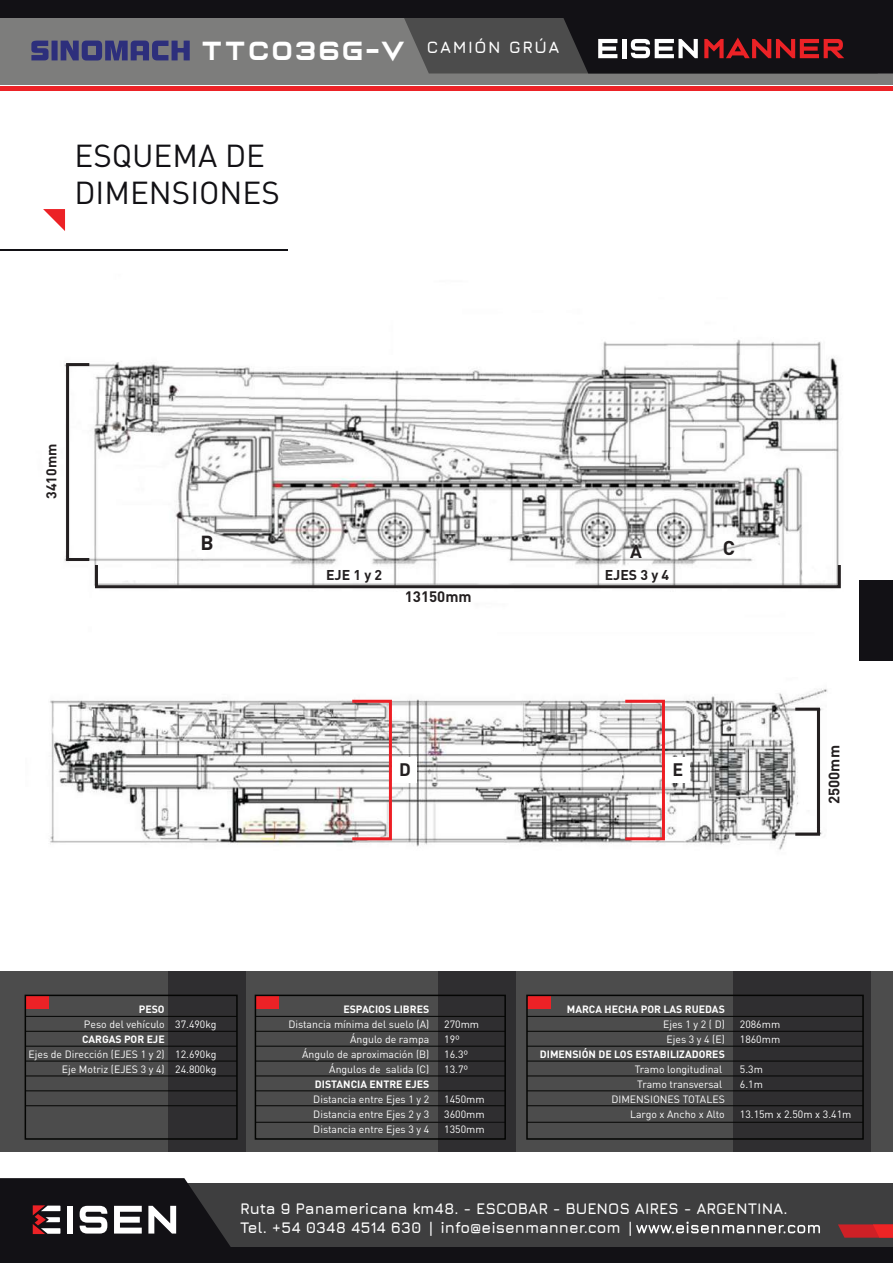
<style>
.page{position:relative;width:893px;height:1263px;background:#fff}
.page>*{position:absolute;margin:0;border:0;box-sizing:border-box;transform-origin:0 0}
.t1{font:31.35px/37.7px "DIN Pro";color:#121115}
.t2{font:700 20.1px "DIN Pro";color:#231f20}
.t3{font:700 19.8px "DIN Pro";color:#231f20}
.t4{font:700 18.45px "DIN Pro";color:#231f20}
.t5{font:700 17.85px "DIN Pro";color:#231f20}
.t6{font:700 16.5px "Jura";letter-spacing:.1em;color:#fff}
.t7{font:700 15.3px/19.4px "Jura";color:#fff}
.t8{font:700 15px "DIN Pro";color:#231f20}
.t9{font:700 14.1px "DIN Pro";color:#231f20}
.t10{font:10.5px/15px "DIN Pro";color:#fff}
.t11{font:700 10.5px "DIN Pro";color:#fff}
.s1{font-family:"Casanova Scotia";font-weight:400;font-size:26.55px}
.s2{font-family:"Century Gothic"}
</style>
<div class="page">
<img style="left:50px;top:689px;width:778px;height:161px">
<img style="left:64px;top:249px;width:810px;height:340px">
<div style="left:188px;top:1183px;width:705px;height:69px;background:#3e3e3f"></div>
<div style="left:0;top:1247px;width:893px;height:16px;background:#121115"></div>
<svg style="left:0;top:1178px;width:231px;height:69px"></svg>
<svg style="left:838px;top:1224px;width:55px;height:14px"></svg>
<svg style="left:636px;top:1221px;width:184px;height:12px"></svg>
<div style="left:0;top:0;width:893px;height:85px;background:#7d7d7c"></div>
<div style="left:0;top:86px;width:893px;height:5px;background:#ec2226"></div>
<div style="left:0;top:0;width:840px;height:18px;background:#121115"></div>
<svg style="left:404px;top:0;width:489px;height:73px"></svg>
<svg style="left:31px;top:41px;width:159px;height:20px"></svg>
<svg style="left:43px;top:209px;width:22px;height:22px"></svg>
<hr style="left:0;top:249px;width:287px;height:2px;background:#121115">
<div style="left:0;top:971px;width:893px;height:181px;background:#4c4c4c"></div>
<div style="left:733px;top:971px;width:138px;height:181px;background:#2f2e30"></div>
<hr style="left:527px;top:1016px;width:336px;height:1px;background:#040503">
<hr style="left:527px;top:1031px;width:336px;height:1px;background:#040503">
<hr style="left:527px;top:1046px;width:336px;height:1px;background:#040503">
<hr style="left:527px;top:1061px;width:336px;height:1px;background:#040503">
<hr style="left:527px;top:1076px;width:336px;height:1px;background:#040503">
<hr style="left:527px;top:1090px;width:336px;height:1px;background:#040503">
<hr style="left:527px;top:1105px;width:336px;height:1px;background:#040503">
<hr style="left:527px;top:1122px;width:336px;height:1px;background:#040503">
<hr style="left:255px;top:1122px;width:250px;height:1px;background:#040503">
<div style="left:438px;top:971px;width:77px;height:181px;background:#2f2e30"></div>
<hr style="left:255px;top:1016px;width:250px;height:1px;background:#040503">
<hr style="left:255px;top:1031px;width:250px;height:1px;background:#040503">
<hr style="left:255px;top:1046px;width:250px;height:1px;background:#040503">
<hr style="left:255px;top:1061px;width:250px;height:1px;background:#040503">
<hr style="left:255px;top:1076px;width:250px;height:1px;background:#040503">
<hr style="left:255px;top:1090px;width:250px;height:1px;background:#040503">
<hr style="left:255px;top:1105px;width:250px;height:1px;background:#040503">
<div style="left:169px;top:971px;width:77px;height:181px;background:#2f2e30"></div>
<hr style="left:25px;top:1016px;width:212px;height:1px;background:#040503">
<hr style="left:25px;top:1031px;width:212px;height:1px;background:#040503">
<hr style="left:25px;top:1046px;width:212px;height:1px;background:#040503">
<hr style="left:25px;top:1061px;width:212px;height:1px;background:#040503">
<hr style="left:25px;top:1076px;width:212px;height:1px;background:#040503">
<hr style="left:25px;top:1090px;width:212px;height:1px;background:#040503">
<hr style="left:25px;top:1105px;width:212px;height:1px;background:#040503">
<div style="left:527px;top:995px;width:23px;height:14px;background:#ec2226"></div>
<div style="left:255px;top:995px;width:23px;height:14px;background:#ec2226"></div>
<div style="left:25px;top:995px;width:23px;height:14px;background:#ec2226"></div>
<div style="left:526px;top:995px;width:338px;height:145px;border:2px solid #040503"></div>
<div style="left:255px;top:995px;width:251px;height:145px;border:2px solid #040503"></div>
<div style="left:25px;top:995px;width:213px;height:145px;border:2px solid #040503"></div>
<div style="left:859px;top:581px;width:34px;height:80px;background:#121115"></div>
<div style="left:66px;top:363px;width:25px;height:198px;border:3px solid #231f20"></div>
<div style="left:794px;top:708px;width:26px;height:128px;border:3px solid #231f20"></div>
<div style="left:624px;top:700px;width:41px;height:140px;border:3px solid #ee1e24"></div>
<div style="left:95px;top:563px;width:746px;height:25px;border:3px solid #231f20"></div>
<div style="left:666px;top:757px;width:24px;height:25px;background:#fff"></div>
<div style="left:351px;top:700px;width:41px;height:140px;border:3px solid #ee1e24"></div>
<div style="left:393px;top:757px;width:24px;height:25px;background:#fff"></div>
<h3 class="t6" style="left:203px;top:35px;width:358px"><span class="s1">ttc036G-v</span> CAMIÓN GRÚA</h3>
<h1 class="t1" style="left:75px;top:135px;width:207px">ESQUEMA DE<br>DIMENSIONES</h1>
<h3 class="t9" style="left:42px;top:499px;width:57px;rotate:-90deg">3410mm</h3>
<h2 class="t2" style="left:201px;top:529px;width:15px">B</h2>
<h3 class="t4" style="left:630px;top:539px;width:13px">A</h3>
<h3 class="t9" style="left:326px;top:566px;width:58px">EJE 1 y 2</h3>
<h3 class="t9" style="left:605px;top:566px;width:66px">EJES 3 y 4</h3>
<h3 class="t8" style="left:405px;top:587px;width:69px">13150mm</h3>
<h3 class="t3" style="left:723px;top:535px;width:14px">C</h3>
<h3 class="t5" style="left:399px;top:758px;width:13px">D</h3>
<h3 class="t5" style="left:672px;top:758px;width:12px">E</h3>
<h3 class="t8" style="left:824px;top:804px;width:60px;rotate:-90deg">2500mm</h3>
<p class="t11" style="left:139px;top:1002px;width:27px">PESO</p>
<p class="t10" style="left:84px;top:1016px;width:82px">Peso del vehículo</p>
<p class="t11" style="left:82px;top:1032px;width:84px">CARGAS POR EJE</p>
<p class="t10" style="left:29px;top:1046px;width:138px;text-align:right">Ejes de Dirección (EJES 1 y 2)<br>Eje Motriz (EJES 3 y 4)</p>
<p class="t10" style="left:175px;top:1016px;width:43px">37.490kg</p>
<p class="t10" style="left:175px;top:1046px;width:43px">12.690kg<br>24.800kg</p>
<p class="t11" style="left:343px;top:1002px;width:87px">ESPACIOS LIBRES</p>
<p class="t10" style="left:288px;top:1016px;width:142px;text-align:right">Distancia mínima del suelo (A)<br>Ángulo de rampa<br>Ángulo de aproximación (B)<br>Ángulos de salida (C)</p>
<p class="t11" style="left:315px;top:1077px;width:116px">DISTANCIA ENTRE EJES</p>
<p class="t10" style="left:313px;top:1091px;width:118px;text-align:justify">Distancia entre Ejes 1 y 2<br>Distancia entre Ejes 2 y 3<br>Distancia entre Ejes 3 y 4</p>
<p class="t10" style="left:444px;top:1016px;width:36px">270mm<br>19º<br>16.3º<br>13.7º</p>
<p class="t10" style="left:444px;top:1091px;width:42px;text-align:justify">1450mm 3600mm 1350mm</p>
<p class="t11" style="left:567px;top:1002px;width:159px">MARCA HECHA POR LAS RUEDAS</p>
<p class="t10" style="left:663px;top:1016px;width:63px;text-align:center">Ejes 1 y 2 ( D)<br>Ejes 3 y 4 (E)</p>
<p class="t11" style="left:540px;top:1047px;width:186px">DIMENSIÓN DE LOS ESTABILIZADORES</p>
<p class="t10" style="left:611px;top:1061px;width:115px;text-align:right">Tramo longitudinal<br>Tramo transversal<br>DIMENSIONES TOTALES<br>Largo x Ancho x Alto</p>
<p class="t10" style="left:740px;top:1016px;width:42px">2086mm<br>1860mm</p>
<p class="t10" style="left:740px;top:1061px;width:25px">5.3m<br>6.1m</p>
<p class="t10" style="left:740px;top:1106px;width:113px">13.15m x 2.50m x 3.41m</p>
<h3 class="t7" style="left:240px;top:1198px;width:549px">Ruta 9 Panamericana km48. - ESCOBAR - BUENOS AIRES - ARGENTINA.<br>Tel. +54 0348 4514 630 <span class="s2">|</span> info@eisenmanner.com <span class="s2">|</span></h3>
</div>
